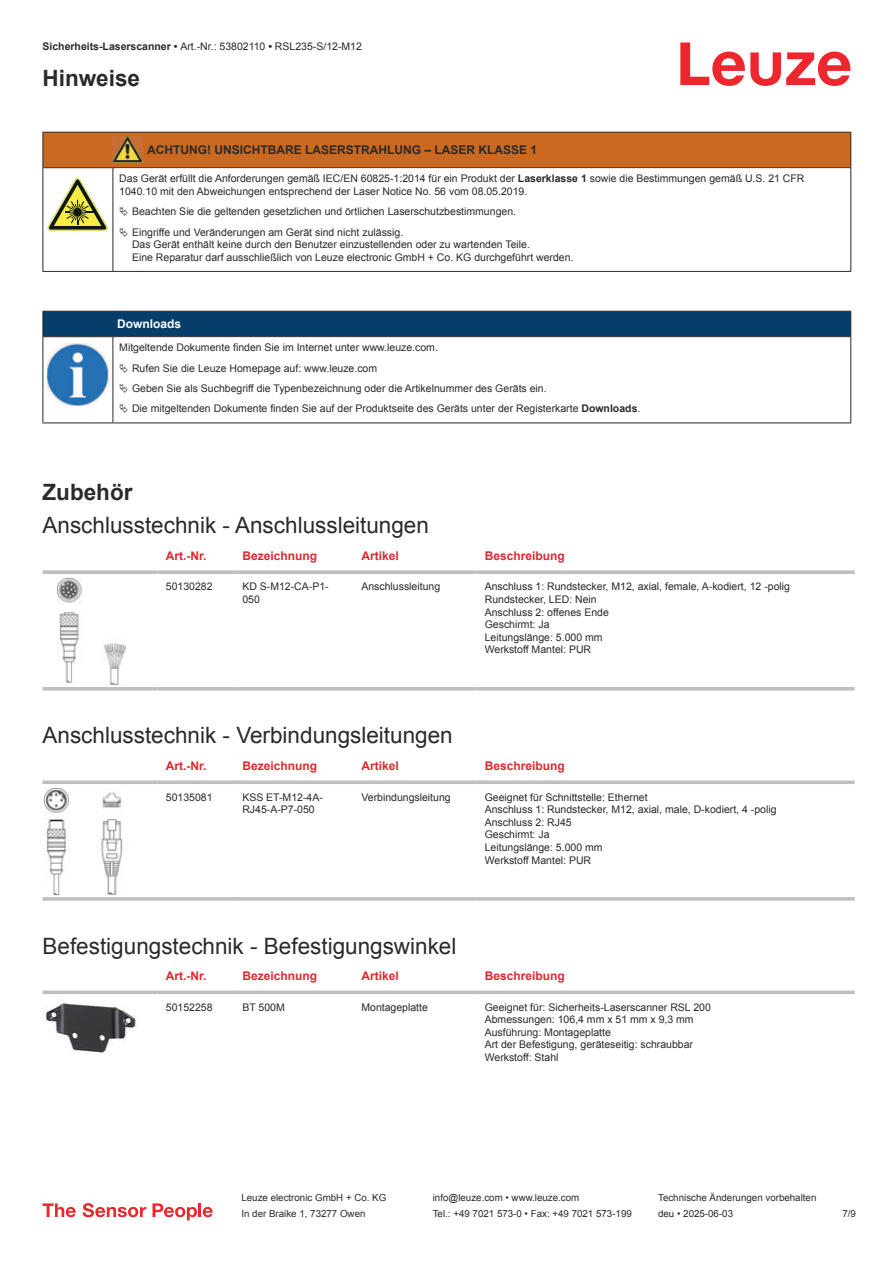
<style>
.page{position:relative;width:893px;height:1263px;background:#fff}
.page>*{position:absolute;margin:0;border:0;box-sizing:border-box;transform-origin:0 0}
.t1{font:22.5px "Arial";color:#2b292a}
.t2{font:700 22.5px "Arial";color:#2b292a}
.t3{font:700 12px "Arial";color:#db2a30}
.t4{font:700 12px "Arial";color:#2b292a}
.t5{font:700 12px "Arial";color:#fff}
.t6{font:10.5px/12.6px "Arial";color:#2b292a}
.t7{font:9.75px "Arial";color:#2b292a}
.s1{font-weight:700}
</style>
<div class="page">
<svg style="left:680px;top:43px;width:170px;height:43px"></svg>
<svg style="left:43px;top:570px;width:114px;height:4px"></svg>
<svg style="left:157px;top:570px;width:77px;height:4px"></svg>
<svg style="left:234px;top:570px;width:119px;height:4px"></svg>
<svg style="left:353px;top:570px;width:123px;height:4px"></svg>
<svg style="left:476px;top:570px;width:379px;height:4px;background:#c3c5c7"></svg>
<svg style="left:43px;top:687px;width:114px;height:4px"></svg>
<svg style="left:157px;top:687px;width:77px;height:4px"></svg>
<svg style="left:234px;top:687px;width:119px;height:4px"></svg>
<svg style="left:353px;top:687px;width:123px;height:4px"></svg>
<svg style="left:476px;top:687px;width:379px;height:4px;background:#c3c5c7"></svg>
<img style="left:57px;top:578px;width:68px;height:106px">
<svg style="left:43px;top:780px;width:114px;height:4px"></svg>
<svg style="left:157px;top:780px;width:77px;height:4px"></svg>
<svg style="left:234px;top:780px;width:119px;height:4px"></svg>
<svg style="left:353px;top:780px;width:123px;height:4px"></svg>
<svg style="left:476px;top:780px;width:379px;height:4px;background:#c4c6c8"></svg>
<svg style="left:43px;top:897px;width:114px;height:4px"></svg>
<svg style="left:157px;top:897px;width:77px;height:4px"></svg>
<svg style="left:234px;top:897px;width:119px;height:4px"></svg>
<svg style="left:353px;top:897px;width:123px;height:4px"></svg>
<svg style="left:476px;top:897px;width:379px;height:4px;background:#c3c5c7"></svg>
<img style="left:45px;top:788px;width:78px;height:107px">
<svg style="left:43px;top:990px;width:114px;height:4px"></svg>
<svg style="left:157px;top:990px;width:77px;height:4px"></svg>
<svg style="left:234px;top:990px;width:119px;height:4px"></svg>
<svg style="left:353px;top:990px;width:123px;height:4px"></svg>
<svg style="left:476px;top:990px;width:379px;height:4px;background:#c6c7c9"></svg>
<img style="left:43px;top:1000px;width:94px;height:53px">
<svg style="left:43px;top:1203px;width:33px;height:14px"></svg>
<svg style="left:83px;top:1203px;width:63px;height:14px"></svg>
<svg style="left:153px;top:1203px;width:44px;height:17px"></svg>
<hr style="left:198px;top:1203px;width:3px;height:14px;background:#ed272d">
<svg style="left:203px;top:1207px;width:10px;height:10px"></svg>
<div style="left:44px;top:133px;width:806px;height:34px;background:#ca691f"></div>
<svg style="left:44px;top:168px;width:806px;height:103px"></svg>
<hr style="left:43px;top:132px;width:70px;height:1px;background:#2b292a">
<hr style="left:43px;top:133px;width:1px;height:34px;background:#2b292a">
<hr style="left:43px;top:167px;width:70px;height:1px;background:#2b292a">
<hr style="left:113px;top:132px;width:30px;height:1px;background:#2b292a">
<hr style="left:113px;top:167px;width:30px;height:1px;background:#2b292a">
<hr style="left:143px;top:132px;width:708px;height:1px;background:#2b292a">
<hr style="left:850px;top:133px;width:1px;height:34px;background:#2b292a">
<hr style="left:143px;top:167px;width:708px;height:1px;background:#2b292a">
<hr style="left:43px;top:168px;width:1px;height:99px;background:#2b292a">
<hr style="left:113px;top:168px;width:1px;height:99px;background:#2b292a">
<hr style="left:850px;top:168px;width:1px;height:99px;background:#2b292a">
<hr style="left:43px;top:271px;width:70px;height:1px;background:#2b292a">
<hr style="left:113px;top:271px;width:30px;height:1px;background:#2b292a">
<hr style="left:143px;top:271px;width:708px;height:1px;background:#2b292a">
<img style="left:113px;top:136px;width:30px;height:27px">
<svg style="left:47px;top:178px;width:60px;height:53px"></svg>
<svg style="left:115px;top:169px;width:734px;height:98px"></svg>
<svg style="left:44px;top:337px;width:806px;height:86px"></svg>
<div style="left:43px;top:311px;width:808px;height:26px;background:#063d69"></div>
<hr style="left:113px;top:336px;width:738px;height:1px;background:#2b292a">
<hr style="left:43px;top:337px;width:1px;height:81px;background:#2b292a">
<hr style="left:113px;top:337px;width:1px;height:81px;background:#2b292a">
<hr style="left:850px;top:337px;width:1px;height:81px;background:#2b292a">
<hr style="left:43px;top:423px;width:70px;height:1px;background:#2b292a">
<hr style="left:113px;top:423px;width:738px;height:1px;background:#2b292a">
<img style="left:47px;top:343px;width:61px;height:63px">
<svg style="left:115px;top:338px;width:734px;height:81px"></svg>
<svg style="left:120px;top:207px;width:8px;height:9px"></svg>
<svg style="left:120px;top:227px;width:8px;height:10px"></svg>
<svg style="left:120px;top:363px;width:8px;height:10px"></svg>
<svg style="left:120px;top:384px;width:8px;height:9px"></svg>
<svg style="left:120px;top:404px;width:8px;height:9px"></svg>
<p class="t6" style="left:43px;top:41px;width:321px"><span class="s1">Sicherheits-Laserscanner •</span> Art.-Nr.: 53802110 <span class="s1">•</span> RSL235-S/12-M12</p>
<h1 class="t2" style="left:43px;top:70px;width:99px">Hinweise</h1>
<p class="t4" style="left:147px;top:145px;width:391px">ACHTUNG! UNSICHTBARE LASERSTRAHLUNG – LASER KLASSE 1</p>
<p class="t6" style="left:119px;top:173px;width:687px">Das Gerät erfüllt die Anforderungen gemäß IEC/EN 60825-1:2014 für ein Produkt der <span class="s1">Laserklasse 1</span> sowie die Bestimmungen gemäß U.S. 21 CFR<br>1040.10 mit den Abweichungen entsprechend der Laser Notice No. 56 vom 08.05.2019.</p>
<p class="t6" style="left:132px;top:202px;width:386px;line-height:20.2px">Beachten Sie die geltenden gesetzlichen und örtlichen Laserschutzbestimmungen.<br>Eingriffe und Veränderungen am Gerät sind nicht zulässig.</p>
<p class="t6" style="left:132px;top:239px;width:443px">Das Gerät enthält keine durch den Benutzer einzustellenden oder zu wartenden Teile.<br>Eine Reparatur darf ausschließlich von Leuze electronic GmbH + Co. KG durchgeführt werden.</p>
<p class="t5" style="left:117px;top:319px;width:66px">Downloads</p>
<p class="t6" style="left:132px;top:339px;width:510px;line-height:20.2px;text-indent:-13px">Mitgeltende Dokumente finden Sie im Internet unter www.leuze.com.<br>Rufen Sie die Leuze Homepage auf: www.leuze.com<br>Geben Sie als Suchbegriff die Typenbezeichnung oder die Artikelnummer des Geräts ein.<br>Die mitgeltenden Dokumente finden Sie auf der Produktseite des Geräts unter der Registerkarte <span class="s1">Downloads</span>.</p>
<h1 class="t2" style="left:43px;top:483px;width:92px">Zubehör</h1>
<h1 class="t1" style="left:43px;top:517px;width:388px">Anschlusstechnik - Anschlussleitungen</h1>
<p class="t3" style="left:166px;top:551px;width:42px">Art.-Nr.</p>
<p class="t3" style="left:242px;top:551px;width:76px">Bezeichnung</p>
<p class="t3" style="left:361px;top:551px;width:39px">Artikel</p>
<p class="t3" style="left:485px;top:551px;width:82px">Beschreibung</p>
<p class="t6" style="left:166px;top:581px;width:48px">50130282</p>
<p class="t6" style="left:242px;top:581px;width:88px">KD S-M12-CA-P1-<br>050</p>
<p class="t6" style="left:361px;top:581px;width:80px">Anschlussleitung</p>
<p class="t6" style="left:485px;top:581px;width:307px">Anschluss 1: Rundstecker, M12, axial, female, A-kodiert, 12 -polig<br>Rundstecker, LED: Nein<br>Anschluss 2: offenes Ende<br>Geschirmt: Ja<br>Leitungslänge: 5.000 mm<br>Werkstoff Mantel: PUR</p>
<h1 class="t1" style="left:43px;top:727px;width:412px">Anschlusstechnik - Verbindungsleitungen</h1>
<p class="t3" style="left:166px;top:761px;width:42px">Art.-Nr.</p>
<p class="t3" style="left:242px;top:761px;width:76px">Bezeichnung</p>
<p class="t3" style="left:361px;top:761px;width:39px">Artikel</p>
<p class="t3" style="left:485px;top:761px;width:82px">Beschreibung</p>
<p class="t6" style="left:166px;top:791px;width:48px">50135081</p>
<p class="t6" style="left:242px;top:791px;width:82px">KSS ET-M12-4A-<br>RJ45-A-P7-050</p>
<p class="t6" style="left:361px;top:791px;width:91px">Verbindungsleitung</p>
<p class="t6" style="left:485px;top:791px;width:293px">Geeignet für Schnittstelle: Ethernet<br>Anschluss 1: Rundstecker, M12, axial, male, D-kodiert, 4 -polig<br>Anschluss 2: RJ45<br>Geschirmt: Ja<br>Leitungslänge: 5.000 mm<br>Werkstoff Mantel: PUR</p>
<h1 class="t1" style="left:43px;top:937px;width:415px">Befestigungstechnik - Befestigungswinkel</h1>
<p class="t3" style="left:166px;top:971px;width:42px">Art.-Nr.</p>
<p class="t3" style="left:242px;top:971px;width:76px">Bezeichnung</p>
<p class="t3" style="left:361px;top:971px;width:39px">Artikel</p>
<p class="t3" style="left:485px;top:971px;width:82px">Beschreibung</p>
<p class="t6" style="left:166px;top:1001px;width:48px">50152258</p>
<p class="t6" style="left:242px;top:1001px;width:44px">BT 500M</p>
<p class="t6" style="left:361px;top:1001px;width:68px">Montageplatte</p>
<p class="t6" style="left:485px;top:1001px;width:228px">Geeignet für: Sicherheits-Laserscanner RSL 200<br>Abmessungen: 106,4 mm x 51 mm x 9,3 mm Ausführung: Montageplatte<br>Art der Befestigung, geräteseitig: schraubbar Werkstoff: Stahl</p>
<p class="t7" style="left:241px;top:1194px;width:146px">Leuze electronic GmbH + Co. KG</p>
<p class="t7" style="left:433px;top:1194px;width:148px">info@leuze.com • www.leuze.com</p>
<p class="t7" style="left:658px;top:1194px;width:160px">Technische Änderungen vorbehalten</p>
<p class="t7" style="left:241px;top:1210px;width:126px">In der Braike 1, 73277 Owen</p>
<p class="t7" style="left:433px;top:1210px;width:201px">Tel.: +49 7021 573-0 • Fax: +49 7021 573-199</p>
<p class="t7" style="left:658px;top:1210px;width:76px">deu • 2025-06-03</p>
<p class="t7" style="left:842px;top:1210px;width:15px">7 /9</p>
</div>
